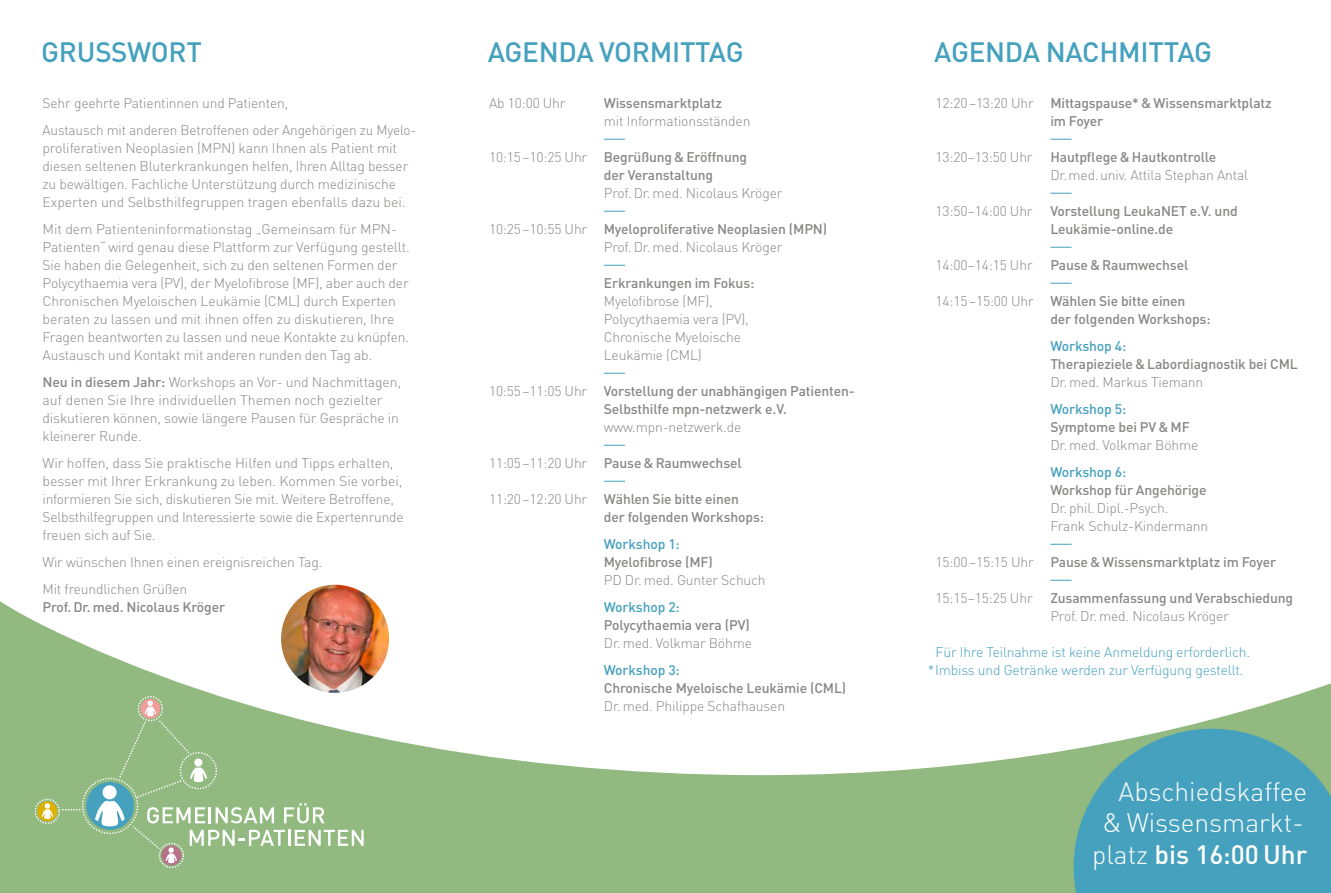
<style>
.page{position:relative;width:1331px;height:893px;background:#fff}
.page>*{position:absolute;margin:0;border:0;box-sizing:border-box;transform-origin:0 0}
.t1{font:500 27.75px "DIN";letter-spacing:-.01em;color:#45a1be}
.t2{font:300 26.25px/31.5px "DIN";color:#fff;text-align:right}
.t3{font:300 13.8px/18px "DIN";letter-spacing:-.01em;color:#878786}
.t4{font:500 13.8px/18px "DIN";letter-spacing:-.01em;color:#878786}
.t5{font:300 13.8px/18px "DIN";letter-spacing:-.01em;color:#45a1be;text-align:center}
.t6{font:500 13.8px "DIN";letter-spacing:-.01em;color:#45a1be}
.s1{font-weight:500}
.s2{font-weight:300}
</style>
<div class="page">
<svg style="left:0;top:589px;width:1331px;height:304px"></svg>
<div style="left:86px;top:782px;width:48px;height:48px;background:#45a1be;border-radius:50%"></div>
<svg style="left:140px;top:699px;width:20px;height:20px"></svg>
<div style="left:138px;top:696px;width:25px;height:25px;border:1px dashed #fff;border-radius:50%"></div>
<div style="left:37px;top:801px;width:20px;height:20px;background:#dfb000;border-radius:50%"></div>
<div style="left:35px;top:799px;width:25px;height:25px;border:1px dashed #fff;border-radius:50%"></div>
<svg style="left:161px;top:845px;width:20px;height:20px"></svg>
<div style="left:159px;top:843px;width:25px;height:25px;border:1px dashed #fff;border-radius:50%"></div>
<svg style="left:62px;top:809px;width:18px;height:1px"></svg>
<svg style="left:42px;top:803px;width:11px;height:16px"></svg>
<svg style="left:95px;top:701px;width:269px;height:162px;background:#9ec192"></svg>
<img style="left:281px;top:585px;width:108px;height:108px;border-radius:54px">
<svg style="left:604px;top:139px;width:21px;height:1px"></svg>
<svg style="left:604px;top:211px;width:21px;height:1px"></svg>
<svg style="left:604px;top:265px;width:21px;height:1px"></svg>
<svg style="left:604px;top:373px;width:21px;height:1px"></svg>
<svg style="left:604px;top:445px;width:21px;height:1px"></svg>
<svg style="left:604px;top:481px;width:21px;height:1px"></svg>
<svg style="left:1050px;top:139px;width:21px;height:1px"></svg>
<svg style="left:1050px;top:193px;width:21px;height:1px"></svg>
<svg style="left:1050px;top:247px;width:21px;height:1px"></svg>
<svg style="left:1050px;top:283px;width:21px;height:1px"></svg>
<svg style="left:1050px;top:544px;width:21px;height:1px"></svg>
<svg style="left:1050px;top:580px;width:21px;height:1px"></svg>
<svg style="left:1074px;top:729px;width:257px;height:164px;background:#53a6b7"></svg>
<h1 class="t1" style="left:41px;top:35px;width:162px">GRUSSWORT</h1>
<p class="t3" style="left:43px;top:89px;width:373px;line-height:27px">Sehr geehrte Patientinnen und Patienten,<br>Austausch mit anderen Betroffenen oder Angehörigen zu Myelo-</p>
<p class="t3" style="left:43px;top:139px;width:367px">proliferativen Neoplasien (MPN) kann Ihnen als Patient mit diesen seltenen Bluterkrankungen helfen, Ihren Alltag besser zu bewältigen. Fachliche Unterstützung durch medizinische Experten und Selbsthilfegruppen tragen ebenfalls dazu bei.</p>
<p class="t3" style="left:43px;top:220px;width:369px">Mit dem Patienteninformationstag „Gemeinsam für MPN-Patienten“ wird genau diese Plattform zur Verfügung gestellt.<br>Sie haben die Gelegenheit, sich zu den seltenen Formen der Polycythaemia vera (PV), der Myelofibrose (MF), aber auch der Chronischen Myeloischen Leukämie (CML) durch Experten beraten zu lassen und mit ihnen offen zu diskutieren, Ihre Fragen beantworten zu lassen und neue Kontakte zu knüpfen.<br>Austausch und Kontakt mit anderen runden den Tag ab.</p>
<p class="t3" style="left:43px;top:373px;width:360px"><span class="s1">Neu in diesem Jahr:</span> Workshops an Vor- und Nachmittagen, auf denen Sie Ihre individuellen Themen noch gezielter diskutieren können, sowie längere Pausen für Gespräche in kleinerer Runde.</p>
<p class="t3" style="left:43px;top:454px;width:363px">Wir hoffen, dass Sie praktische Hilfen und Tipps erhalten, besser mit Ihrer Erkrankung zu leben. Kommen Sie vorbei, informieren Sie sich, diskutieren Sie mit. Weitere Betroffene, Selbsthilfegruppen und Interessierte sowie die Expertenrunde freuen sich auf Sie.</p>
<p class="t3" style="left:43px;top:548px;width:281px;line-height:27px">Wir wünschen Ihnen einen ereignisreichen Tag.<br>Mit freundlichen Grüßen</p>
<p class="t4" style="left:43px;top:597px;width:184px">Prof. Dr. med. Nicolaus Kröger</p>
<h1 class="t1" style="left:488px;top:35px;width:257px">AGENDA VORMITTAG</h1>
<p class="t3" style="left:489px;top:94px;width:78px">Ab 10:00 Uhr</p>
<p class="t4" style="left:604px;top:93px;width:120px">Wissensmarktplatz</p>
<p class="t3" style="left:604px;top:112px;width:148px">mit Informationsständen</p>
<p class="t4" style="left:604px;top:147px;width:145px;text-indent:-115px"><span class="s2">10:15–10:25 Uhr</span> Begrüßung &amp; Eröffnung der Veranstaltung</p>
<p class="t3" style="left:604px;top:184px;width:180px">Prof. Dr. med. Nicolaus Kröger</p>
<p class="t3" style="left:604px;top:220px;width:225px;text-indent:-115px">10:25–10:55 Uhr <span class="s1">Myeloproliferative Neoplasien (MPN)<br></span>Prof. Dr. med. Nicolaus Kröger</p>
<p class="t4" style="left:604px;top:273px;width:152px">Erkrankungen im Fokus:</p>
<p class="t3" style="left:604px;top:292px;width:146px">Myelofibrose (MF),<br>Polycythaemia vera (PV),<br>Chronische Myeloische<br>Leukämie (CML)</p>
<p class="t4" style="left:604px;top:381px;width:252px;text-indent:-115px"><span class="s2">10:55–11:05 Uhr</span> Vorstellung der unabhängigen Patienten-<br>Selbsthilfe mpn-netzwerk e.V.</p>
<p class="t3" style="left:604px;top:418px;width:139px">www.mpn-netzwerk.de</p>
<p class="t4" style="left:489px;top:453px;width:254px"><span class="s2">11:05–11:20 Uhr</span> Pause &amp; Raumwechsel</p>
<p class="t4" style="left:604px;top:489px;width:162px;text-indent:-115px"><span class="s2">11:20–12:20 Uhr</span> Wählen Sie bitte einen<br>der folgenden Workshops:</p>
<p class="t6" style="left:604px;top:535px;width:77px">Workshop 1:</p>
<p class="t4" style="left:604px;top:552px;width:111px">Myelofibrose (MF)</p>
<p class="t3" style="left:604px;top:571px;width:163px">PD Dr. med. Gunter Schuch</p>
<p class="t6" style="left:604px;top:598px;width:77px">Workshop 2:</p>
<p class="t4" style="left:604px;top:615px;width:147px">Polycythaemia vera (PV)</p>
<p class="t3" style="left:604px;top:634px;width:150px">Dr. med. Volkmar Böhme</p>
<p class="t6" style="left:604px;top:661px;width:77px">Workshop 3:</p>
<p class="t4" style="left:604px;top:678px;width:244px">Chronische Myeloische Leukämie (CML)</p>
<p class="t3" style="left:604px;top:697px;width:183px">Dr. med. Philippe Schafhausen</p>
<h1 class="t1" style="left:934px;top:35px;width:279px">AGENDA NACHMITTAG</h1>
<p class="t4" style="left:1050px;top:93px;width:223px;text-indent:-115px"><span class="s2">12:20–13:20 Uhr</span> Mittagspause* &amp; Wissensmarktplatz im Foyer</p>
<p class="t3" style="left:935px;top:148px;width:99px">13:20–13:50 Uhr</p>
<p class="t4" style="left:1050px;top:147px;width:167px">Hautpflege &amp; Hautkontrolle</p>
<p class="t3" style="left:1050px;top:166px;width:199px">Dr.med.univ. Attila Stephan Antal</p>
<p class="t3" style="left:935px;top:202px;width:99px">13:50–14:00 Uhr</p>
<p class="t4" style="left:1050px;top:201px;width:189px">Vorstellung LeukaNET e.V. und<br>Leukämie-online.de</p>
<p class="t3" style="left:935px;top:256px;width:99px">14:00–14:15 Uhr</p>
<p class="t4" style="left:1050px;top:255px;width:139px">Pause &amp; Raumwechsel</p>
<p class="t4" style="left:1050px;top:291px;width:162px;text-indent:-115px"><span class="s2">14:15–15:00 Uhr</span> Wählen Sie bitte einen<br>der folgenden Workshops:</p>
<p class="t6" style="left:1050px;top:337px;width:77px">Workshop 4:</p>
<p class="t4" style="left:1050px;top:354px;width:249px">Therapieziele &amp; Labordiagnostik bei CML</p>
<p class="t3" style="left:1050px;top:373px;width:154px">Dr. med. Markus Tiemann</p>
<p class="t6" style="left:1050px;top:400px;width:77px">Workshop 5:</p>
<p class="t4" style="left:1050px;top:417px;width:141px">Symptome bei PV &amp; MF</p>
<p class="t3" style="left:1050px;top:436px;width:150px">Dr. med. Volkmar Böhme</p>
<p class="t6" style="left:1050px;top:463px;width:77px">Workshop 6:</p>
<p class="t4" style="left:1050px;top:480px;width:158px">Workshop für Angehörige</p>
<p class="t3" style="left:1050px;top:499px;width:159px">Dr. phil. Dipl.-Psych.<br>Frank Schulz-Kindermann</p>
<p class="t4" style="left:935px;top:552px;width:342px"><span class="s2">15:00–15:15 Uhr</span> Pause &amp; Wissensmarktplatz im Foyer</p>
<p class="t3" style="left:935px;top:589px;width:99px">15:15–15:25 Uhr</p>
<p class="t4" style="left:1050px;top:588px;width:244px">Zusammenfassung und Verabschiedung</p>
<p class="t3" style="left:1050px;top:607px;width:180px">Prof. Dr. med. Nicolaus Kröger</p>
<p class="t5" style="left:928px;top:643px;width:324px">Für Ihre Teilnahme ist keine Anmeldung erforderlich. *Imbiss und Getränke werden zur Verfügung gestellt.</p>
<h2 class="t2" style="left:1092px;top:775px;width:217px">Abschiedskaffee<br>&amp; Wissensmarkt&shy;platz <span class="s1">bis 16:00 Uhr</span></h2>
</div>
